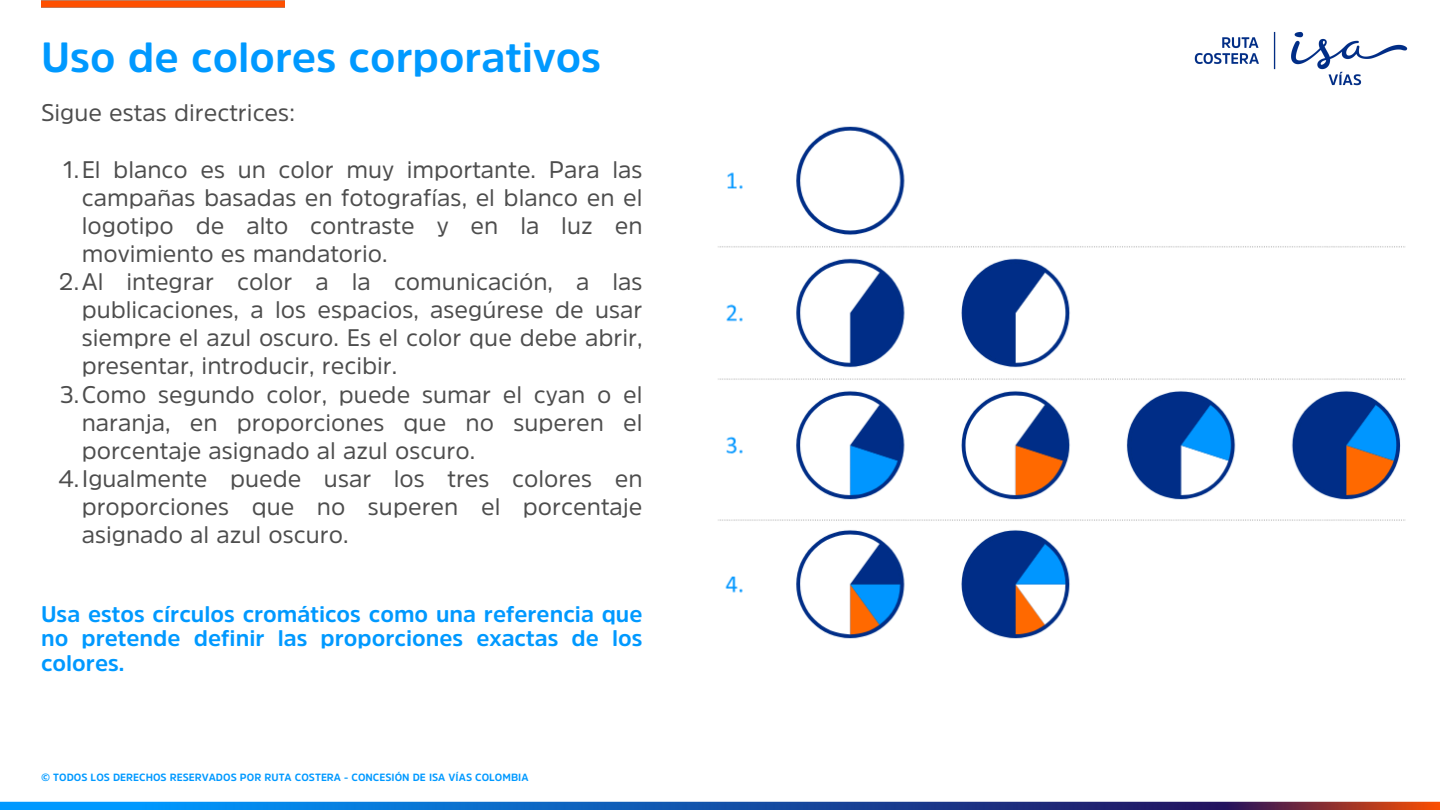
<style>
.page{position:relative;width:1440px;height:810px;background:#fff}
.page>*{position:absolute;margin:0;border:0;box-sizing:border-box;transform-origin:0 0}
.t1{font:700 42px "Amsi Pro";color:#09f}
.t2{font:24px/28.2px "Amsi Pro";color:#4d4d4d;text-align:justify}
.t3{font:700 22.5px/24.8px "Amsi Pro";color:#09f;text-align:justify}
.t4{font:700 10.5px "Amsi Pro";letter-spacing:.005em;color:#09f}
</style>
<div class="page">
<img style="left:0;top:801px;width:1440px;height:9px">
<img style="left:41px;top:0;width:243px;height:8px">
<img style="left:718px;top:126px;width:687px;height:513px">
<img style="left:1194px;top:31px;width:214px;height:55px">
<p class="t1" style="left:41px;top:36px;width:562px">Uso de colores corporativos</p>
<h1 class="t2" style="left:41px;top:99px;width:256px">Sigue estas directrices:</h1>
<h2 class="t2" style="left:82px;top:155px;width:562px;text-indent:-19px">1.El blanco es un color muy importante. Para las campañas basadas en fotografías, el blanco en el logotipo de alto contraste y en la luz en movimiento es mandatorio.</h2>
<p class="t2" style="left:82px;top:267px;width:562px;text-indent:-23px">2.Al integrar color a la comunicación, a las publicaciones, a los espacios, asegúrese de usar siempre el azul oscuro. Es el color que debe abrir, presentar, introducir, recibir.</p>
<p class="t2" style="left:82px;top:380px;width:562px;text-indent:-22px">3.Como segundo color, puede sumar el cyan o el naranja, en proporciones que no superen el porcentaje asignado al azul oscuro.</p>
<p class="t2" style="left:82px;top:464px;width:562px;text-indent:-23px">4.Igualmente puede usar los tres colores en proporciones que no superen el porcentaje asignado al azul oscuro.</p>
<h2 class="t3" style="left:41px;top:601px;width:603px">Usa estos círculos cromáticos como una referencia que no pretende definir las proporciones exactas de los colores.</h2>
<p class="t4" style="left:41px;top:772px;width:489px">© TODOS LOS DERECHOS RESERVADOS POR RUTA COSTERA - CONCESIÓN DE ISA VÍAS COLOMBIA</p>
</div>
